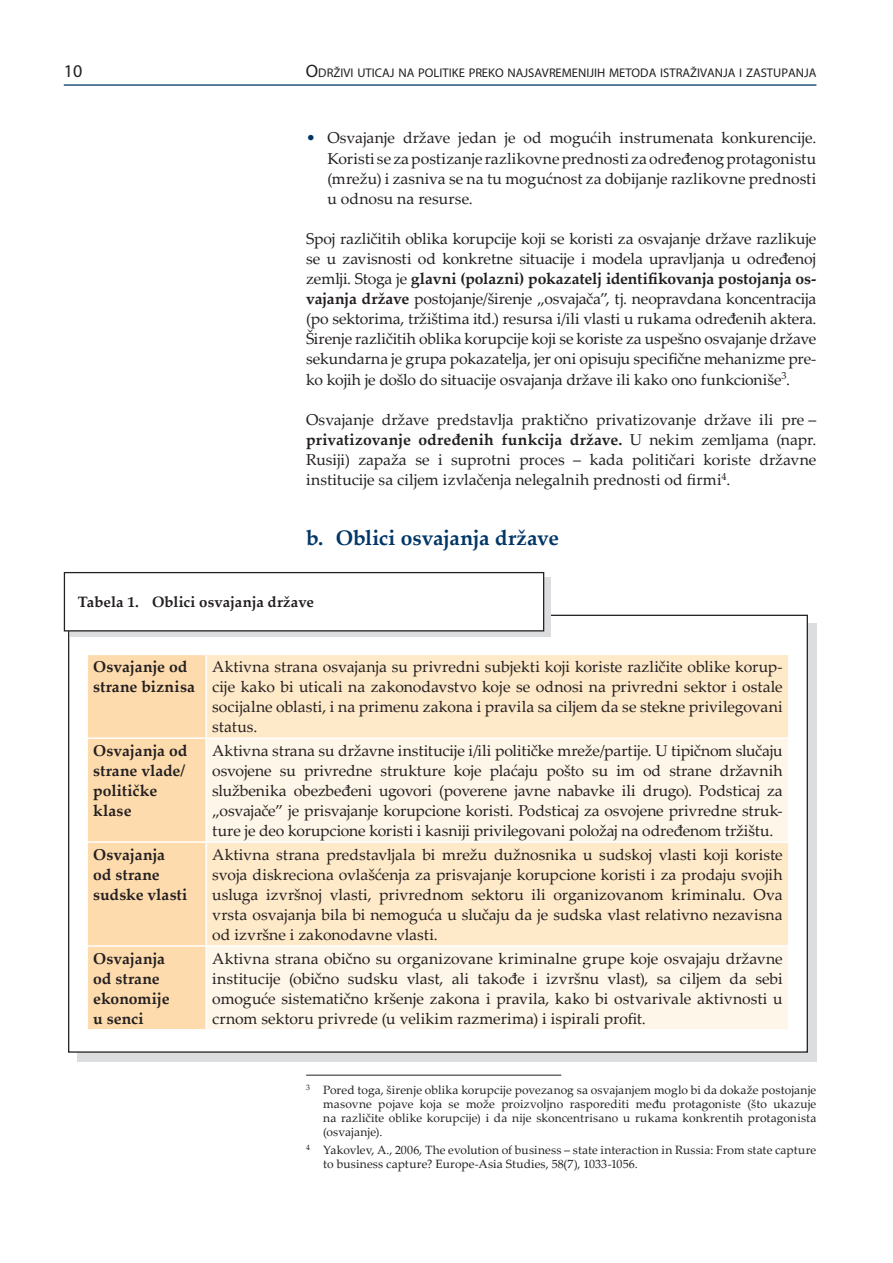
<style>
.page{position:relative;width:893px;height:1263px;background:#fff}
.page>*{position:absolute;margin:0;border:0;box-sizing:border-box;transform-origin:0 0}
.t1{font:700 21px "Palatino Linotype";letter-spacing:-.015em;color:#003667}
.t2{font:18px "Myriad Pro";color:#231f20}
.t3{font:15.75px/20.1px "Palatino Linotype";color:#231f20;text-align:justify}
.t4{font:700 15.75px/20.1px "Palatino Linotype";color:#231f20}
.t5{font:700 15px "Palatino Linotype";color:#231f20}
.t6{font:12.6px "Myriad Pro";color:#231f20}
.t7{font:12px/14.1px "Palatino Linotype";letter-spacing:.01em;color:#231f20;text-align:justify}
.s1{font-size:18px}
.s2{color:#003667}
.s3{font-weight:700}
</style>
<div class="page">
<hr style="left:64px;top:84px;width:752px;height:2px;background:#003667">
<svg style="left:303px;top:84px;width:514px;height:2px"></svg>
<hr style="left:306px;top:1075px;width:255px;height:1px;background:#231f20">
<svg style="left:77px;top:623px;width:739px;height:438px;background:#cbccce"></svg>
<div style="left:69px;top:615px;width:738px;height:437px;background:#fff"></div>
<svg style="left:70px;top:577px;width:481px;height:60px;background:#cdced0"></svg>
<div style="left:64px;top:573px;width:480px;height:58px;background:#fff"></div>
<div style="left:64px;top:572px;width:480px;height:59px;border:1px solid #231f20"></div>
<div style="left:88px;top:655px;width:117px;height:374px;background:#fedbad"></div>
<div style="left:207px;top:655px;width:581px;height:82px;background:#fee9c9"></div>
<svg style="left:207px;top:739px;width:581px;height:290px;background:#fef1dc"></svg>
<hr style="left:86px;top:737px;width:120px;height:2px;background:#fff">
<hr style="left:86px;top:841px;width:120px;height:2px;background:#fff">
<hr style="left:206px;top:841px;width:583px;height:2px;background:#fff">
<hr style="left:86px;top:945px;width:120px;height:2px;background:#fff">
<hr style="left:206px;top:945px;width:583px;height:2px;background:#fff">
<p class="t2" style="left:64px;top:60px;width:20px">10</p>
<p class="t6" style="left:306px;top:65px;width:512px"><span class="s1">O</span>DRŽIVI UTICAJ NA POLITIKE PREKO NAJSAVREMENIJIH METODA ISTRAŽIVANJA I ZASTUPANJA</p>
<p class="t3" style="left:327px;top:127px;width:490px;text-indent:-21px"><span class="s2">•</span> Osvajanje države jedan je od mogućih instrumenata konkurencije.<br>Koristi se za postizanje razlikovne prednosti za određenog protagonistu (mrežu) i zasniva se na tu mogućnost za dobijanje razlikovne prednosti u odnosu na resurse.</p>
<p class="t3" style="left:306px;top:228px;width:512px">Spoj različitih oblika korupcije koji se koristi za osvajanje države razli-kuje se u zavisnosti od konkretne situacije i modela upravljanja u određenoj zemlji. Stoga je <span class="s3">glavni (polazni) pokazatelj identifikovanja postojanja os&shy;vajanja države</span> postojanje/širenje „osvajača”, tj. neopravdana koncentracija (po sektorima, tržištima itd.) resursa i/ili vlasti u rukama određenih aktera.<br>Širenje različitih oblika korupcije koji se koriste za uspešno osvajanje države sekundarna je grupa pokazatelja, jer oni opisuju specifične mehanizme pre&shy;ko kojih je došlo do situacije osvajanja države ili kako ono funkcioniše .</p>
<p class="t3" style="left:306px;top:409px;width:512px">Osvajanje države predstavlja praktično privatizovanje države ili pre – <span class="s3">privatizovanje određenih funkcija države.</span> U nekim zemljama (napr.<br>Rusiji) zapaža se i suprotni proces – kada političari koriste državne institucije sa ciljem izvlačenja nelegalnih prednosti od firmi .</p>
<h1 class="t1" style="left:306px;top:523px;width:254px">b. Oblici osvajanja države</h1>
<p class="t5" style="left:78px;top:591px;width:238px">Tabela 1. Oblici osvajanja države</p>
<p class="t4" style="left:93px;top:656px;width:103px">Osvajanje od strane biznisa</p>
<p class="t3" style="left:212px;top:656px;width:572px">Aktivna strana osvajanja su privredni subjekti koji koriste različite oblike korup&shy;cije kako bi uticali na zakonodavstvo koje se odnosi na privredni sektor i ostale socijalne oblasti, i na primenu zakona i pravila sa ciljem da se stekne privilegovani status.</p>
<p class="t4" style="left:93px;top:740px;width:96px">Osvajanja od strane vlade/ političke klase</p>
<p class="t3" style="left:212px;top:740px;width:572px">Аktivna strana su državne institucije i/ili političke mreže/partije. U tipičnom slučaju osvojene su privredne strukture koje plaćaju pošto su im od strane državnih službenika obezbeđeni ugovori (poverene javne nabavke ili drugo). Podsticaj za „osvajače” je prisvajanje korupcione koristi. Podsticaj za osvojene privredne struk&shy;ture je deo korupcione koristi i kasniji privilegovani položaj na određenom tržištu.</p>
<p class="t4" style="left:93px;top:844px;width:96px">Osvajanja<br>od strane sudske vlasti</p>
<p class="t3" style="left:212px;top:843px;width:572px">Аktivna strana predstavljala bi mrežu dužnosnika u sudskoj vlasti koji koriste svoja diskreciona ovlašćenja za prisvajanje korupcione koristi i za prodaju svojih usluga izvršnoj vlasti, privrednom sektoru ili organizovanom kriminalu. Ova vrsta osvajanja bila bi nemoguća u slučaju da je sudska vlast relativno nezavisnа od izvršne i zakonodavne vlasti.</p>
<p class="t4" style="left:93px;top:947px;width:78px">Osvajanja od strane ekonomije u senci</p>
<p class="t3" style="left:212px;top:947px;width:572px">Аktivna strana obično su organizovane kriminalne grupe koje osvajaju državne institucije (obično sudsku vlast, ali takođe i izvršnu vlast), sa ciljem da sebi omoguće sistematično kršenje zakona i pravila, kako bi ostvarivale aktivnosti u crnom sektoru privrede (u velikim razmerima) i ispirali profit.</p>
<p class="t7" style="left:323px;top:1082px;width:495px">Pored toga, širenje oblika korupcije povezanog sa osvajanjem moglo bi da dokaže postojanje masovne pojave koja se može proizvoljno rasporediti među protagoniste (što ukazuje na različite oblike korupcije) i da nije skoncentrisano u rukama konkrentih protagonista (osvajanje).</p>
<p class="t7" style="left:323px;top:1142px;width:495px">Yakovlev, A., 2006, The evolution of business – state interaction in Russia: From state capture to business capture? Europe-Asia Studies, 58(7), 1033-1056.</p>
</div>
